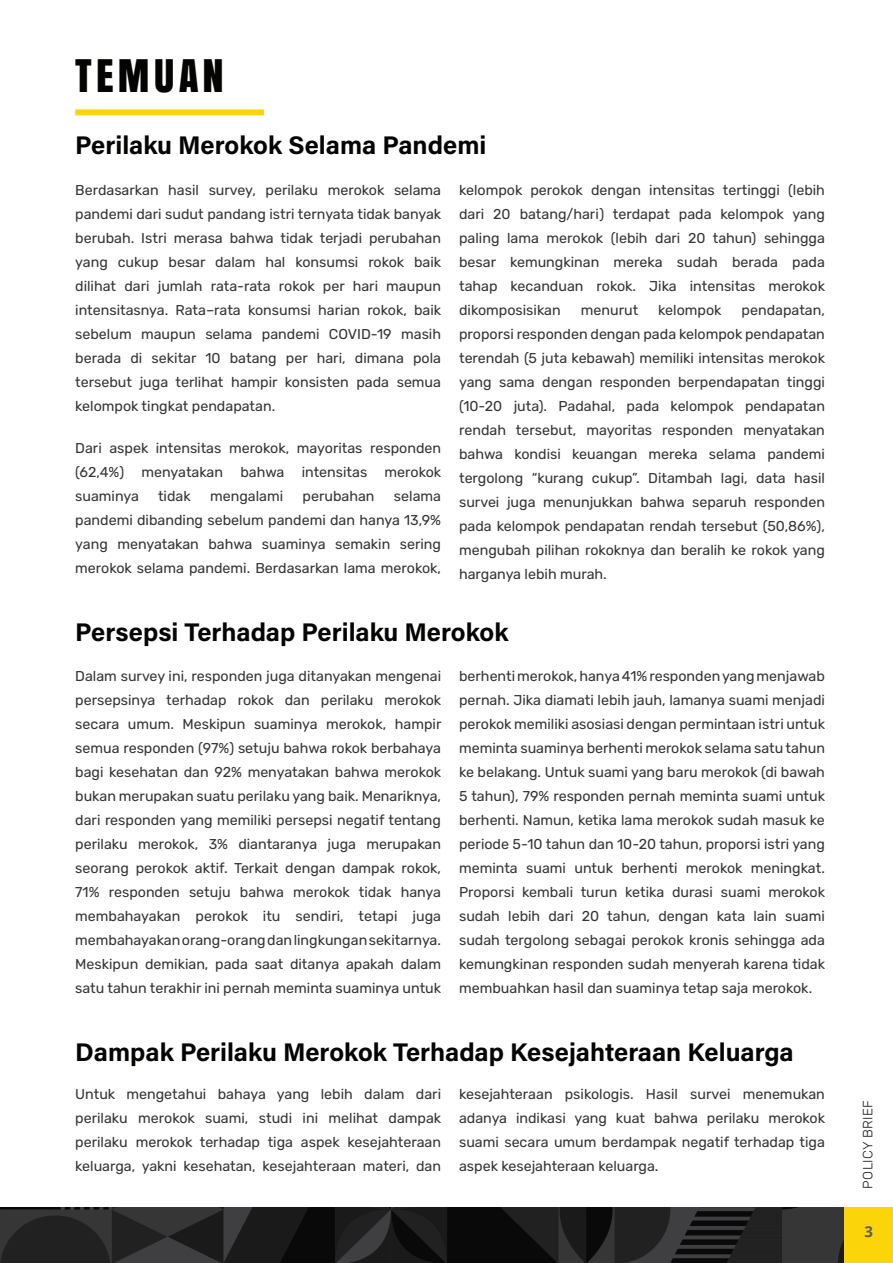
<style>
.page{position:relative;width:893px;height:1263px;background:#fff}
.page>*{position:absolute;margin:0;border:0;box-sizing:border-box;transform-origin:0 0}
.t1{font:42px "Anton";letter-spacing:.1em;color:#040503}
.t2{font:25.5px "Acumin Variable Concept";letter-spacing:.055em;color:#040503}
.t3{font:700 15px "Open Sans";color:#5c5c5c}
.t4{font:14.25px/24px "Rubik";color:#363536;text-align:justify}
.t5{font:300 13.5px "Rubik";letter-spacing:.025em;color:#1d1e1c}
</style>
<div class="page">
<div style="left:75px;top:109px;width:189px;height:6px;background:#fbd40a"></div>
<img style="left:0;top:1208px;width:844px;height:55px">
<div style="left:844px;top:1208px;width:49px;height:55px;background:#fbd40a"></div>
<h1 class="t1" style="left:75px;top:43px;width:150px">TEMUAN</h1>
<h2 class="t2" style="left:75px;top:127px;width:411px">Perilaku Merokok Selama Pandemi</h2>
<p class="t4" style="left:75px;top:179px;width:367px">Berdasarkan hasil survey, perilaku merokok selama pandemi dari sudut pandang istri ternyata tidak banyak berubah. Istri merasa bahwa tidak terjadi perubahan yang cukup besar dalam hal konsumsi rokok baik dilihat dari jumlah rata-rata rokok per hari maupun intensitasnya. Rata–rata konsumsi harian rokok, baik sebelum maupun selama pandemi COVID-19 masih berada di sekitar 10 batang per hari, dimana pola tersebut juga terlihat hampir konsisten pada semua kelompok tingkat pendapatan.</p>
<p class="t4" style="left:75px;top:436px;width:367px">Dari aspek intensitas merokok, mayoritas responden (62,4%) menyatakan bahwa intensitas merokok suaminya</p>
<p class="t4" style="left:158px;top:484px;width:34px">tidak</p>
<p class="t4" style="left:210px;top:484px;width:75px">mengalami</p>
<p class="t4" style="left:303px;top:484px;width:73px">perubahan</p>
<p class="t4" style="left:75px;top:484px;width:367px;text-indent:319px">selama pandemi dibanding sebelum pandemi dan hanya 13,9% yang menyatakan bahwa suaminya semakin sering merokok selama pandemi. Berdasarkan lama merokok,</p>
<p class="t4" style="left:459px;top:179px;width:367px">kelompok perokok dengan intensitas tertinggi (lebih dari 20 batang/hari) terdapat pada kelompok yang paling lama merokok (lebih dari 20 tahun) sehingga besar kemungkinan mereka sudah berada pada tahap kecanduan rokok. Jika intensitas merokok dikomposisikan</p>
<p class="t4" style="left:459px;top:299px;width:367px;text-indent:282px">pendapatan, proporsi responden dengan pada kelompok pendapatan terendah (5 juta kebawah) memiliki intensitas merokok yang sama dengan responden berpendapatan tinggi (10-20 juta). Padahal, pada kelompok pendapatan rendah tersebut, mayoritas responden menyatakan bahwa kondisi keuangan mereka selama pandemi tergolong “kurang cukup”. Ditambah lagi, data hasil survei juga menunjukkan bahwa separuh responden pada kelompok pendapatan rendah tersebut (50,86%), mengubah pilihan rokoknya dan beralih ke rokok yang harganya lebih murah.</p>
<p class="t4" style="left:581px;top:299px;width:59px">menurut</p>
<p class="t4" style="left:658px;top:299px;width:65px">kelompok</p>
<h2 class="t2" style="left:75px;top:614px;width:433px">Persepsi Terhadap Perilaku Merokok</h2>
<p class="t4" style="left:75px;top:664px;width:368px">Dalam survey ini, responden juga ditanyakan mengenai persepsinya terhadap rokok dan perilaku merokok secara umum. Meskipun suaminya merokok, hampir semua responden (97%) setuju bahwa rokok berbahaya bagi kesehatan dan 92% menyatakan bahwa merokok bukan merupakan suatu perilaku yang baik. Menariknya, dari responden yang memiliki persepsi negatif tentang perilaku merokok, 3% diantaranya juga merupakan seorang perokok aktif. Terkait dengan dampak rokok, 71% responden setuju bahwa merokok tidak hanya membahayakan perokok itu sendiri, tetapi juga membahayakan orang-orang dan lingkungan sekitarnya.<br>Meskipun demikian, pada saat ditanya apakah dalam satu tahun terakhir ini pernah meminta suaminya untuk</p>
<p class="t4" style="left:459px;top:664px;width:367px">berhenti merokok, hanya 41% responden yang menjawab pernah. Jika diamati lebih jauh, lamanya suami menjadi perokok memiliki asosiasi dengan permintaan istri untuk meminta suaminya berhenti merokok selama satu tahun ke belakang. Untuk suami yang baru merokok (di bawah 5 tahun), 79% responden pernah meminta suami untuk berhenti. Namun, ketika lama merokok sudah masuk ke periode 5-10 tahun dan 10-20 tahun, proporsi istri yang meminta suami untuk berhenti merokok meningkat.<br>Proporsi kembali turun ketika durasi suami merokok sudah lebih dari 20 tahun, dengan kata lain suami sudah tergolong sebagai perokok kronis sehingga ada kemungkinan responden sudah menyerah karena tidak membuahkan hasil dan suaminya tetap saja merokok.</p>
<h2 class="t2" style="left:75px;top:1034px;width:719px">Dampak Perilaku Merokok Terhadap Kesejahteraan Keluarga</h2>
<p class="t4" style="left:75px;top:1082px;width:367px">Untuk mengetahui bahaya yang lebih dalam dari perilaku merokok suami, studi ini melihat dampak perilaku merokok terhadap tiga aspek kesejahteraan keluarga, yakni kesehatan, kesejahteraan materi, dan</p>
<p class="t4" style="left:459px;top:1082px;width:367px">kesejahteraan psikologis. Hasil survei menemukan adanya indikasi yang kuat bahwa perilaku merokok suami secara umum berdampak negatif terhadap tiga aspek kesejahteraan keluarga.</p>
<p class="t5" style="left:860px;top:1188px;width:90px;rotate:-90deg">POLICY BRIEF</p>
<p class="t3" style="left:864px;top:1221px;width:10px">3</p>
</div>
